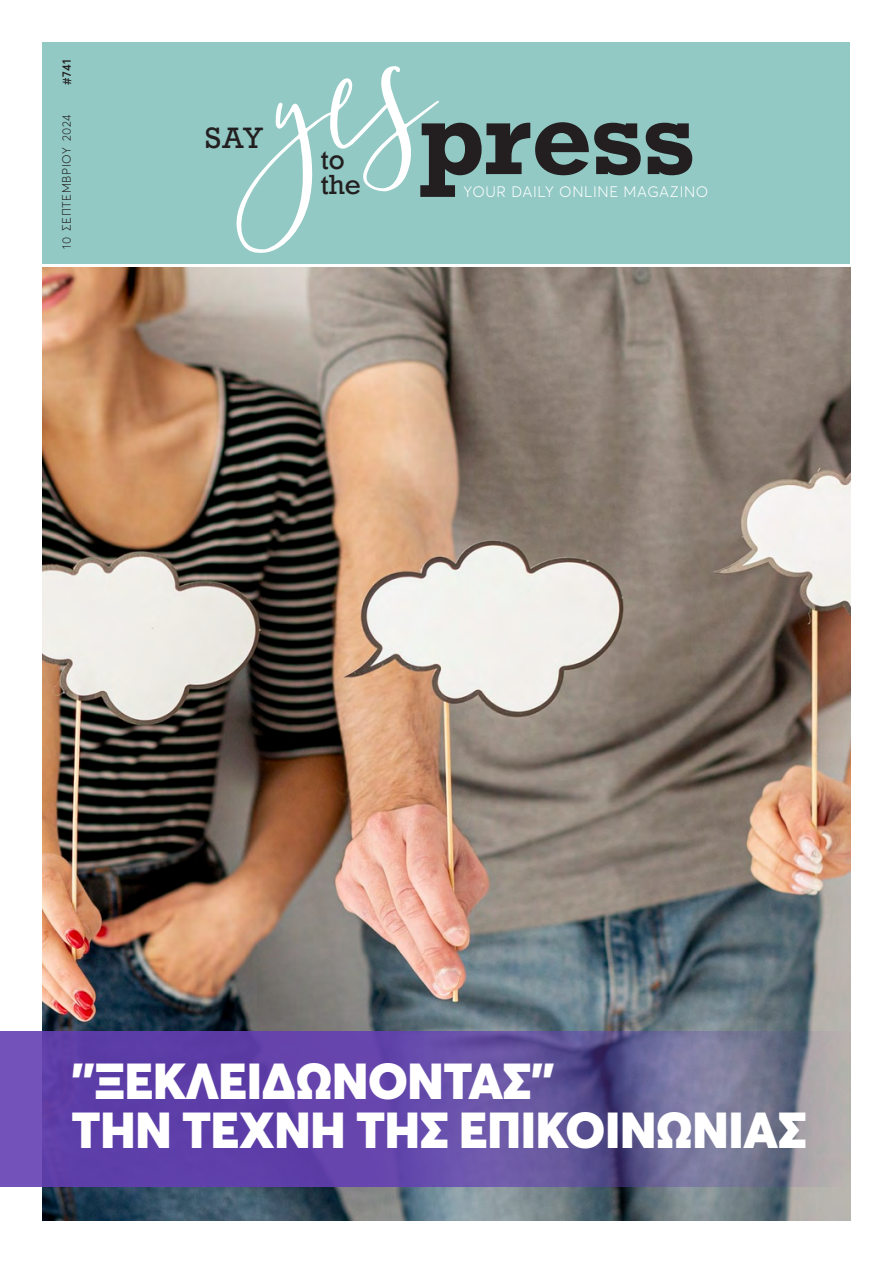
<style>
.page{position:relative;width:893px;height:1263px;background:#fff}
.page>*{position:absolute;margin:0;border:0;box-sizing:border-box;transform-origin:0 0}
.t1{font:700 98.7px "Rockwell";letter-spacing:-.005em;color:#231f20}
.t2{font:900 49.95px/49.2px "Averta";letter-spacing:-.005em;color:#fff}
.t3{font:27.75px "Rockwell";color:#231f20}
.t4{font:25.95px/25.3px "Rockwell";color:#231f20}
.t5{font:300 15px "Averta";letter-spacing:.045em;color:#fff}
.t6{font:300 12px "Averta";letter-spacing:.055em;color:#231f20;scale:.96 1}
.t7{font:600 12px "Averta";color:#231f20;scale:.96 1}
</style>
<div class="page">
<div style="left:43px;top:43px;width:807px;height:221px;background:#92c9c4"></div>
<img style="left:43px;top:268px;width:807px;height:952px">
<svg style="left:0;top:1031px;width:850px;height:156px;background:#6855a2"></svg>
<svg style="left:236px;top:66px;width:203px;height:187px"></svg>
<p class="t7" style="left:59px;top:85px;width:28px;rotate:-90deg">#741</p>
<p class="t6" style="left:59px;top:249px;width:142px;rotate:-90deg">10 ΣΕΠΤΕΜΒΡΙΟΥ 2024</p>
<p class="t3" style="left:205px;top:120px;width:60px">SAY</p>
<p class="t4" style="left:321px;top:147px;width:42px">to the</p>
<h1 class="t1" style="left:419px;top:74px;width:277px">press</h1>
<p class="t5" style="left:464px;top:182px;width:246px">YOUR DAILY ONLINE MAGAZINO</p>
<p class="t2" style="left:71px;top:1055px;width:737px">"ΞΕΚΛΕΙΔΏΝΟΝΤΑΣ"<br>ΤΗΝ ΤΈΧΝΗ ΤΗΣ ΕΠΙΚΟΙΝΩΝΊΑΣ</p>
</div>
